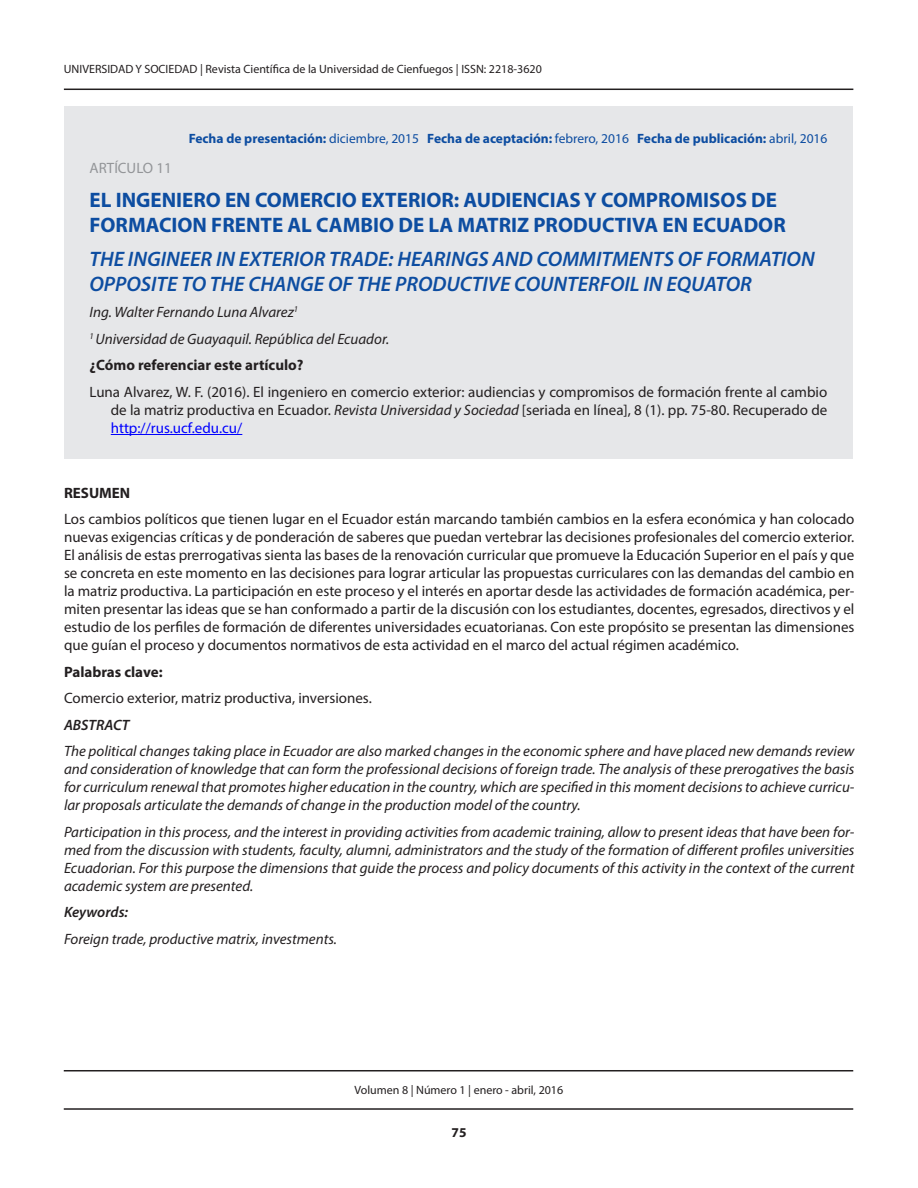
<style>
.page{position:relative;width:918px;height:1188px;background:#fff}
.page>*{position:absolute;margin:0;border:0;box-sizing:border-box;transform-origin:0 0}
.Título_Itálica{font:italic 600 21px/25.2px "Myriad Pro";color:#0d4da1}
.titulo{font:700 21px/25.2px "Myriad Pro";color:#0d4da1}
.texto{font:15px/18px "Myriad Pro";color:#231f20;text-align:justify}
.texto_italica{font:italic 15px/18px "Myriad Pro";color:#231f20;text-align:justify}
.texto_bibliografia{font:15px/18px "Myriad Pro";color:#231f20;text-align:justify}
.texto-2{font:700 15px "Myriad Pro";color:#231f20}
.autor{font:italic 15px "Myriad Pro";color:#231f20}
.texto_semibold_itali{font:italic 600 15px "Myriad Pro";color:#231f20}
.t1{font:15px "Myriad Pro";color:#939598}
.texto_bold{font:700 15px "Myriad Pro";color:#231f20}
.texto-3{font:700 13.5px "Myriad Pro";color:#0d4da1}
.t2{font:700 13.5px "Myriad Pro";color:#231f20}
.t3{font:12px "Myriad Pro";color:#231f20}
.s1{font-weight:400}
.s2{font-style:italic}
.s3{color:#00f}
</style>
<div class="page">
<hr style="left:64px;top:89px;width:789px;height:1px;background:#231f20">
<hr style="left:64px;top:1108px;width:789px;height:2px;background:#231f20">
<hr style="left:64px;top:1070px;width:789px;height:1px;background:#231f20">
<div style="left:64px;top:106px;width:789px;height:353px;background:#e6e7e9"></div>
<hr style="left:111px;top:434px;width:131px;height:1px;background:#00f">
<p class="t3" style="left:64px;top:61px;width:479px">UNIVERSIDAD Y SOCIEDAD | Revista Científica de la Universidad de Cienfuegos | ISSN: 2218-3620</p>
<p class="texto-3" style="left:189px;top:130px;width:640px">Fecha de presentación: <span class="s1">diciembre, 2015</span> Fecha de aceptación: <span class="s1">febrero, 2016</span> Fecha de publicación: <span class="s1">abril, 2016</span></p>
<p class="t1" style="left:90px;top:159px;width:84px">ARTÍCULO 11</p>
<p class="titulo" style="left:90px;top:187px;width:698px">EL INGENIERO EN COMERCIO EXTERIOR: AUDIENCIAS Y COMPROMISOS DE<br>FORMACION FRENTE AL CAMBIO DE LA MATRIZ PRODUCTIVA EN ECUADOR</p>
<p class="Título_Itálica" style="left:90px;top:246px;width:727px">THE INGINEER IN EXTERIOR TRADE: HEARINGS AND COMMITMENTS OF FORMATION<br>OPPOSITE TO THE CHANGE OF THE PRODUCTIVE COUNTERFOIL IN EQUATOR</p>
<p class="autor" style="left:90px;top:303px;width:210px">Ing. Walter Fernando Luna Alvarez<sup>1</sup></p>
<p class="texto_italica" style="left:90px;top:330px;width:301px"><sup>1</sup> Universidad de Guayaquil. República del Ecuador.</p>
<p class="texto-2" style="left:90px;top:356px;width:216px">¿Cómo referenciar este artículo?</p>
<p class="texto_bibliografia" style="left:111px;top:383px;width:718px;text-indent:-21px">Luna Alvarez, W. F. (2016). El ingeniero en comercio exterior: audiencias y compromisos de formación frente al cambio de la matriz productiva en Ecuador. <span class="s2">Revista Universidad y Sociedad</span> [seriada en línea], 8 (1). pp. 75-80. Recuperado de <span class="s3">http://rus.ucf.edu.cu/</span></p>
<p class="texto_bold" style="left:64px;top:483px;width:68px">RESUMEN</p>
<p class="texto" style="left:64px;top:510px;width:792px">Los cambios políticos que tienen lugar en el Ecuador están marcando también cambios en la esfera económica y han colocado nuevas exigencias críticas y de ponderación de saberes que puedan vertebrar las decisiones profesionales del comercio exterior.<br>El análisis de estas prerrogativas sienta las bases de la renovación curricular que promueve la Educación Superior en el país y que se concreta en este momento en las decisiones para lograr articular las propuestas curriculares con las demandas del cambio en la matriz productiva. La participación en este proceso y el interés en aportar desde las actividades de formación académica, per&shy;miten presentar las ideas que se han conformado a partir de la discusión con los estudiantes, docentes, egresados, directivos y el estudio de los perfiles de formación de diferentes universidades ecuatorianas. Con este propósito se presentan las dimensiones que guían el proceso y documentos normativos de esta actividad en el marco del actual régimen académico.</p>
<p class="texto-2" style="left:64px;top:662px;width:100px">Palabras clave:</p>
<p class="texto" style="left:64px;top:689px;width:309px">Comercio exterior, matriz productiva, inversiones.</p>
<p class="texto_semibold_itali" style="left:64px;top:715px;width:67px">ABSTRACT</p>
<p class="texto_italica" style="left:64px;top:742px;width:792px">The political changes taking place in Ecuador are also marked changes in the economic sphere and have placed new demands review and consideration of knowledge that can form the professional decisions of foreign trade. The analysis of these prerogatives the basis for curriculum renewal that promotes higher education in the country, which are specified in this moment decisions to achieve curricu&shy;lar proposals articulate the demands of change in the production model of the country.</p>
<p class="texto_italica" style="left:64px;top:823px;width:792px">Participation in this process, and the interest in providing activities from academic training, allow to present ideas that have been for&shy;med from the discussion with students, faculty, alumni, administrators and the study of the formation of different profiles universities Ecuadorian. For this purpose the dimensions that guide the process and policy documents of this activity in the context of the current academic system are presented.</p>
<p class="texto_semibold_itali" style="left:64px;top:903px;width:66px">Keywords:</p>
<p class="texto_italica" style="left:64px;top:930px;width:275px">Foreign trade, productive matrix, investments.</p>
<p class="t3" style="left:354px;top:1083px;width:210px">Volumen 8 | Número 1 | enero - abril, 2016</p>
<p class="t2" style="left:452px;top:1124px;width:16px">75</p>
</div>
